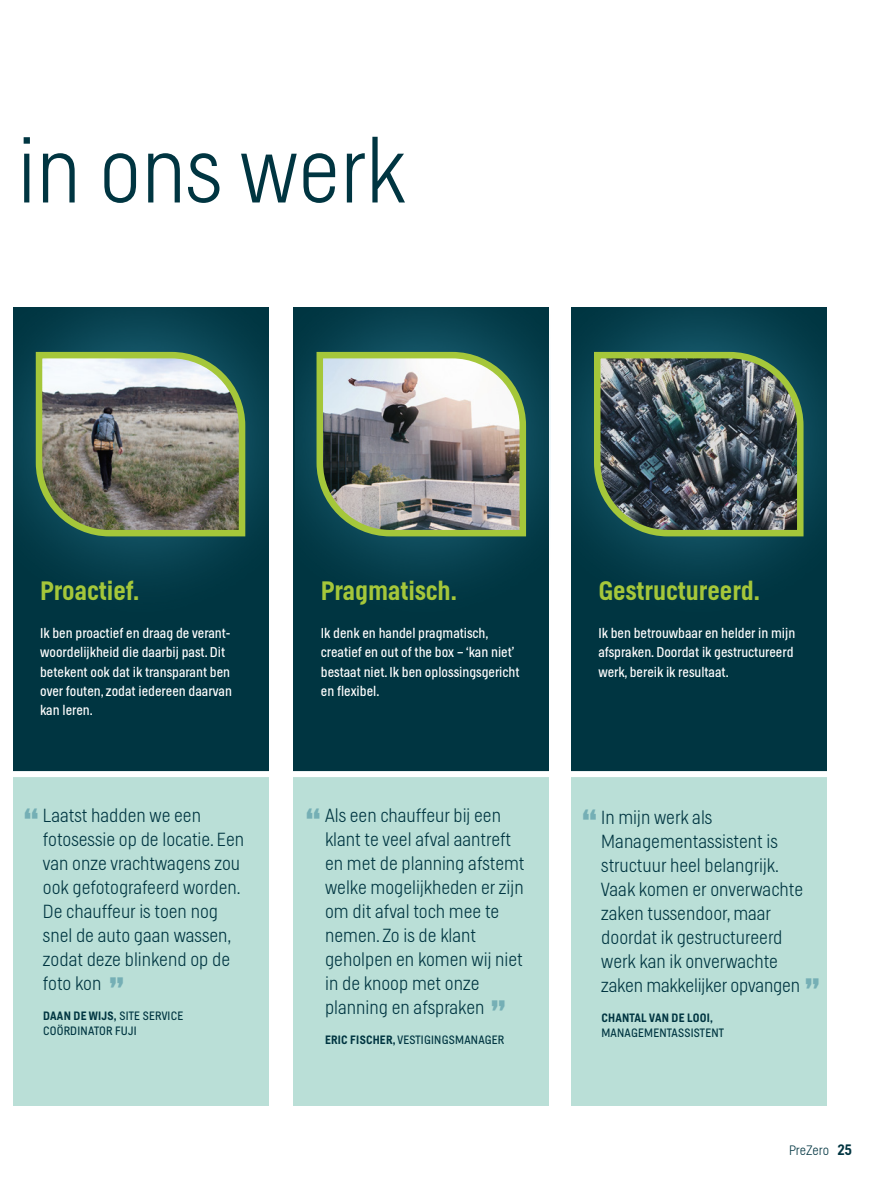
<style>
.page{position:relative;width:893px;height:1191px;background:#fff}
.page>*{position:absolute;margin:0;border:0;box-sizing:border-box;transform-origin:0 0}
.t1{font:100 90px "Helsinki";color:#003541}
.t2{font:900 34.5px "Helsinki";color:#75afb5}
.t3{font:500 26.4px "Helsinki";color:#a5c73a}
.t4{font:100 18.75px/24px "Helsinki";color:#003541}
.t5{font:300 13.95px/19px "Helsinki";color:#fff}
.t6{font:100 13.5px "Helsinki";letter-spacing:.01em;color:#003541}
.t7{font:300 12px/15px "Helsinki";letter-spacing:.02em;color:#003541}
.t8{font:500 12px "Helsinki";letter-spacing:.02em;color:#003541}
.s1{font-weight:500}
.s2{font-weight:500;font-size:15px}
</style>
<div class="page">
<div style="left:13px;top:308px;width:255px;height:468px;background:#003541"></div>
<div style="left:294px;top:308px;width:255px;height:468px;background:#003541"></div>
<div style="left:571px;top:308px;width:255px;height:468px;background:#003541"></div>
<img style="left:571px;top:308px;width:255px;height:268px">
<img style="left:295px;top:308px;width:255px;height:268px">
<img style="left:13px;top:308px;width:255px;height:268px">
<div style="left:13px;top:776px;width:255px;height:330px;background:#badfd7"></div>
<div style="left:294px;top:776px;width:255px;height:330px;background:#badfd7"></div>
<div style="left:571px;top:777px;width:255px;height:329px;background:#badfd7"></div>
<div style="left:0;top:771px;width:835px;height:6px;background:#fff"></div>
<svg style="left:33px;top:349px;width:216px;height:190px;background:#7e8774"></svg>
<img style="left:313px;top:349px;width:216px;height:190px">
<img style="left:591px;top:349px;width:216px;height:190px">
<h1 class="t1" style="left:17px;top:119px;width:389px">in ons werk</h1>
<h3 class="t3" style="left:40px;top:575px;width:101px">Proactief.</h3>
<p class="t5" style="left:40px;top:623px;width:193px">Ik ben proactief en draag de verant&shy;woordelijkheid die daarbij past. Dit betekent ook dat ik transparant ben over fouten, zodat iedereen daarvan kan leren.</p>
<h2 class="t2" style="left:24px;top:801px;width:15px">“</h2>
<p class="t4" style="left:43px;top:803px;width:203px">Laatst hadden we een fotosessie op de locatie. Een van onze vrachtwagens zou ook gefotografeerd worden.<br>De chauffeur is toen nog snel de auto gaan wassen, zodat deze blinkend op de foto kon</p>
<p class="t7" style="left:43px;top:1008px;width:142px"><span class="s1">DAAN DE WIJS,</span> SITE SERVICE<br>COÖRDINATOR FUJI</p>
<h2 class="t2" style="left:123px;top:995px;width:15px;rotate:-180deg">“</h2>
<h3 class="t3" style="left:321px;top:575px;width:137px">Pragmatisch.</h3>
<p class="t5" style="left:321px;top:623px;width:200px">Ik denk en handel pragmatisch, creatief en out of the box – ‘kan niet’ bestaat niet. Ik ben oplossingsgericht en flexibel.</p>
<h2 class="t2" style="left:306px;top:801px;width:15px">“</h2>
<p class="t4" style="left:325px;top:803px;width:201px">Als een chauffeur bij een klant te veel afval aantreft en met de planning afstemt welke mogelijkheden er zijn om dit afval toch mee te nemen. Zo is de klant geholpen en komen wij niet in de knoop met onze planning en afspraken</p>
<p class="t7" style="left:325px;top:1032px;width:181px"><span class="s1">ERIC FISCHER,</span> VESTIGINGSMANAGER</p>
<h2 class="t2" style="left:505px;top:1017px;width:15px;rotate:-180deg">“</h2>
<h3 class="t3" style="left:598px;top:575px;width:163px">Gestructureerd.</h3>
<p class="t5" style="left:598px;top:623px;width:198px">Ik ben betrouwbaar en helder in mijn afspraken. Doordat ik gestructureerd werk, bereik ik resultaat.</p>
<h2 class="t2" style="left:583px;top:802px;width:15px">“</h2>
<p class="t4" style="left:601px;top:804px;width:203px">In mijn werk als<br>Managementassistent is structuur heel belangrijk.<br>Vaak komen er onverwachte zaken tussendoor, maar doordat ik gestructureerd werk kan ik onverwachte zaken makkelijker opvangen</p>
<p class="t8" style="left:601px;top:1010px;width:113px">CHANTAL VAN DE LOOI,</p>
<p class="t7" style="left:601px;top:1024px;width:124px">MANAGEMENTASSISTENT</p>
<h2 class="t2" style="left:819px;top:996px;width:15px;rotate:-180deg">“</h2>
<p class="t6" style="left:789px;top:1142px;width:64px">PreZero <span class="s2">25</span></p>
</div>
